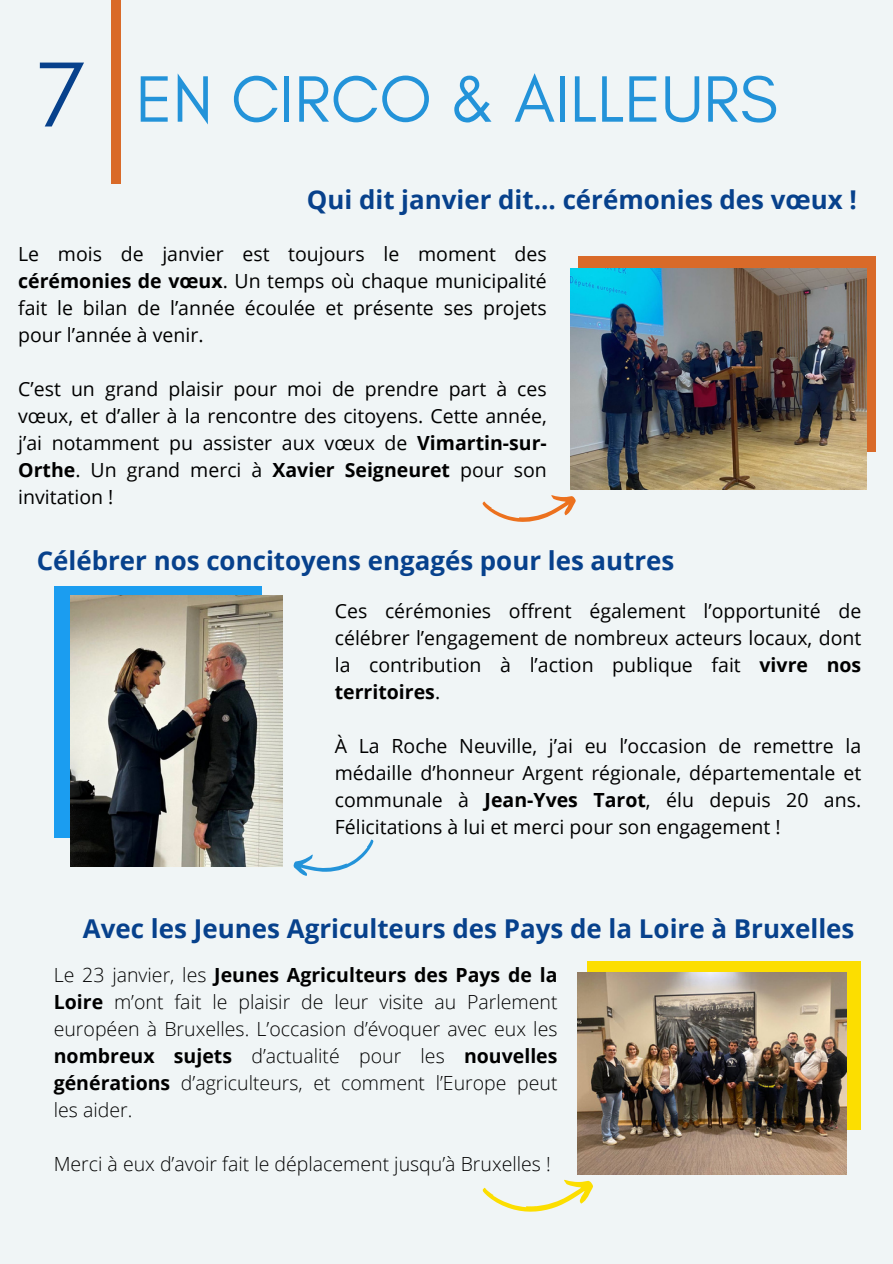
<style>
.page{position:relative;width:893px;height:1264px;background:#fff}
.page>*{position:absolute;margin:0;border:0;box-sizing:border-box;transform-origin:0 0}
.t1{font:66.75px "Glacial Indifference";color:#2393d9}
.t2{font:700 25.95px "Open Sans";color:#07418c}
.t3{font:19.5px/27px "Open Sans";color:#000;text-align:justify}
.t4{font:300 19.5px/27px "Open Sans";color:#000;text-align:justify}
.s1{font-family:"Raleway";font-size:90px;color:#07418c}
.s2{font-weight:700}
</style>
<div class="page">
<div style="left:0;top:0;width:892px;height:1263px;background:#f0f5f6"></div>
<div style="left:111px;top:0;width:10px;height:184px;background:#d96a29"></div>
<div style="left:578px;top:257px;width:297px;height:195px;background:#d96a29"></div>
<div style="left:54px;top:586px;width:207px;height:251px;background:#1b9df0"></div>
<div style="left:588px;top:960px;width:272px;height:169px;background:#fcde00"></div>
<svg style="left:482px;top:495px;width:94px;height:27px"></svg>
<svg style="left:482px;top:1174px;width:114px;height:38px"></svg>
<img style="left:570px;top:268px;width:296px;height:222px">
<img style="left:70px;top:596px;width:213px;height:270px">
<svg style="left:293px;top:839px;width:81px;height:37px"></svg>
<img style="left:577px;top:972px;width:269px;height:202px">
<h1 class="t1" style="left:37px;top:58px;width:742px"><span class="s1">7</span> EN CIRCO &amp; AILLEURS</h1>
<h2 class="t2" style="left:307px;top:182px;width:551px">Qui dit janvier dit... cérémonies des vœux !</h2>
<p class="t3" style="left:18px;top:240px;width:530px">Le mois de janvier est toujours le moment des <span class="s2">cérémonies de vœux</span>. Un temps où chaque municipalité fait le bilan de l’année écoulée et présente ses projets pour l’année à venir.</p>
<p class="t3" style="left:18px;top:375px;width:530px">C’est un grand plaisir pour moi de prendre part à ces vœux, et d’aller à la rencontre des citoyens. Cette année, j’ai notamment pu assister aux vœux de <span class="s2">Vimartin-sur-Orthe</span>. Un grand merci à <span class="s2">Xavier Seigneuret</span> pour son invitation !</p>
<h2 class="t2" style="left:37px;top:542px;width:639px">Célébrer nos concitoyens engagés pour les autres</h2>
<p class="t3" style="left:335px;top:596px;width:528px">Ces cérémonies offrent également l’opportunité de célébrer l’engagement de nombreux acteurs locaux, dont la contribution à l’action publique fait <span class="s2">vivre nos territoires</span>.</p>
<p class="t3" style="left:335px;top:731px;width:528px">À La Roche Neuville, j’ai eu l’occasion de remettre la médaille d’honneur Argent régionale, départementale et communale à <span class="s2">Jean-Yves Tarot</span>, élu depuis 20 ans.<br>Félicitations à lui et merci pour son engagement !</p>
<h2 class="t2" style="left:83px;top:909px;width:773px">Avec les Jeunes Agriculteurs des Pays de la Loire à Bruxelles</h2>
<p class="t4" style="left:54px;top:960px;width:505px">Le 23 janvier, les <span class="s2">Jeunes Agriculteurs des Pays de la Loire</span> m’ont fait le plaisir de leur visite au Parlement européen à Bruxelles. L’occasion d’évoquer avec eux les <span class="s2">nombreux sujets</span> d’actualité pour les <span class="s2">nouvelles générations</span> d’agriculteurs, et comment l’Europe peut les aider.</p>
<p class="t4" style="left:54px;top:1149px;width:498px">Merci à eux d’avoir fait le déplacement jusqu’à Bruxelles !</p>
</div>
